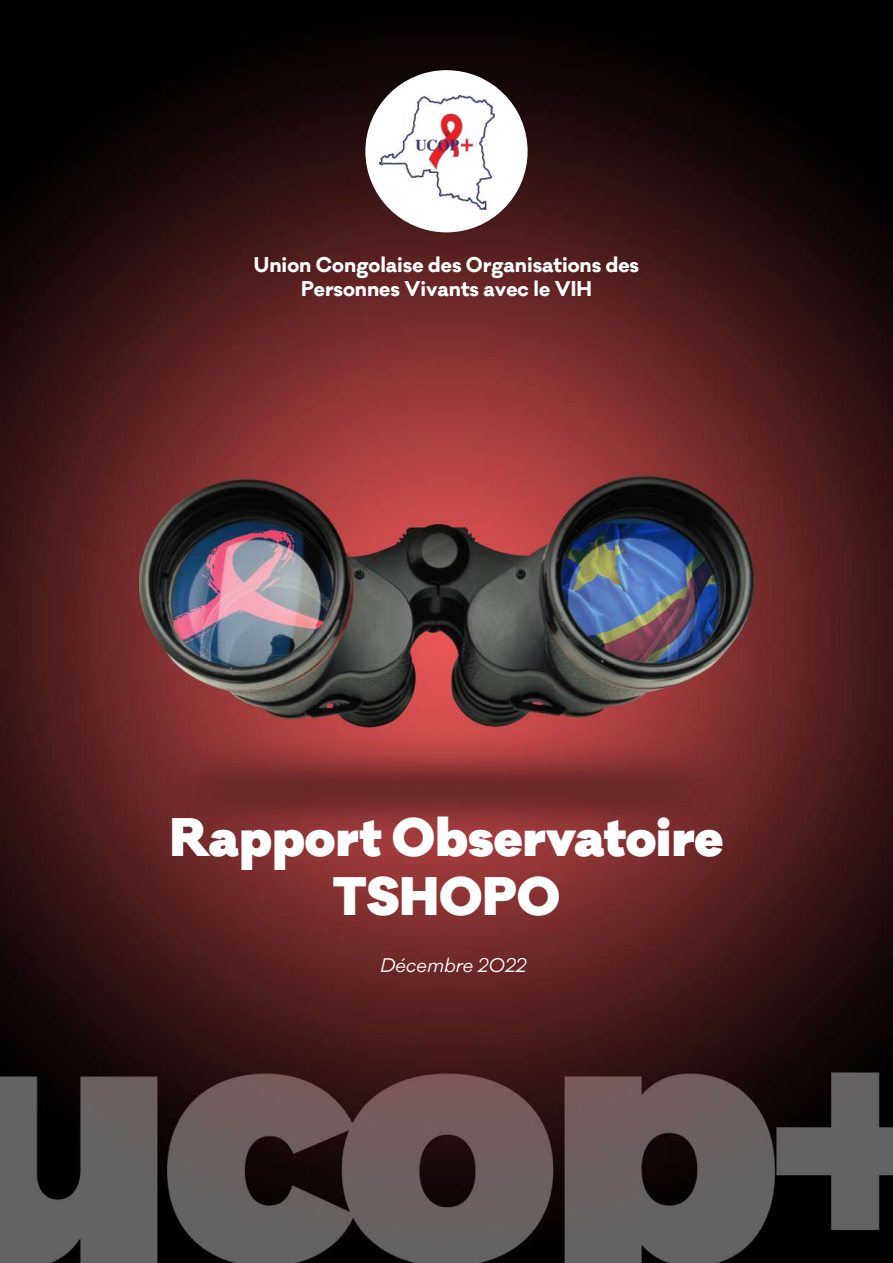
<style>
.page{position:relative;width:893px;height:1263px;background:#fff}
.page>*{position:absolute;margin:0;border:0;box-sizing:border-box;transform-origin:0 0}
.t1{font:900 49.5px/59.4px "Galano Classic";color:#fff;text-align:center}
.t2{font:700 19.5px/23.4px "Galano Classic";color:#fff;text-align:center}
.t3{font:italic 18px "Galano Classic";color:#fff}
</style>
<div class="page">
<img style="left:0;top:0;width:893px;height:1263px">
<div style="left:365px;top:70px;width:163px;height:162px;background:#fff;border-radius:50%"></div>
<img style="left:380px;top:95px;width:115px;height:114px">
<p class="t2" style="left:254px;top:254px;width:386px">Union Congolaise des Organisations des<br>Personnes Vivants avec le VIH</p>
<h1 class="t1" style="left:170px;top:807px;width:555px">Rapport Observatoire<br>TSHOPO</h1>
<p class="t3" style="left:380px;top:954px;width:147px">Décembre 2022</p>
</div>
